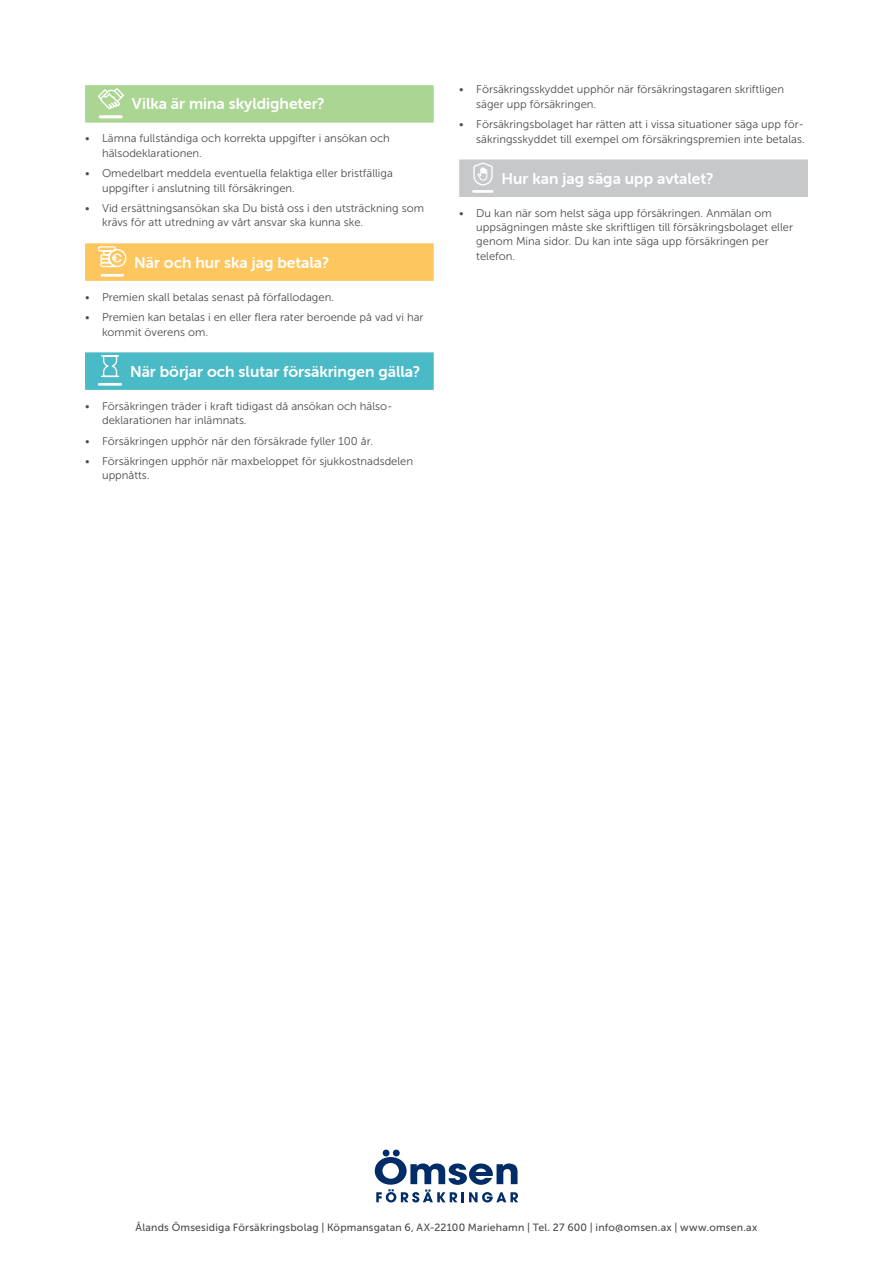
<style>
.page{position:relative;width:893px;height:1263px;background:#fff}
.page>*{position:absolute;margin:0;border:0;box-sizing:border-box;transform-origin:0 0}
.A__Blå_2_Försäkringe{font:15.75px "Museo Sans Rounded 700";color:#fff}
.A__Grön_2__Skyldighe{font:15.75px "Museo Sans Rounded 700";color:#fff}
.A__Grå__Säga_upp_för{font:15.75px "Museo Sans Rounded 700";color:#fff}
.A__Gul__Betalning{font:15.75px "Museo Sans Rounded 700";color:#fff}
.Bröd_uppräkning{font:11.25px/14.2px "Museo Sans 300";color:#4b4c4d}
.Titel{font:10.5px "Museo Sans 500";letter-spacing:.02em;color:#4b4c4d}
</style>
<div class="page">
<div style="left:85px;top:85px;width:349px;height:38px;background:#abd593"></div>
<div style="left:85px;top:243px;width:349px;height:38px;background:#fec65f"></div>
<div style="left:85px;top:352px;width:349px;height:38px;background:#4abac7"></div>
<hr style="left:100px;top:115px;width:21px;height:3px;background:#fff">
<svg style="left:98px;top:88px;width:26px;height:21px"></svg>
<hr style="left:102px;top:274px;width:21px;height:3px;background:#fff">
<svg style="left:97px;top:246px;width:30px;height:22px"></svg>
<hr style="left:99px;top:383px;width:22px;height:3px;background:#fff">
<svg style="left:101px;top:355px;width:19px;height:23px"></svg>
<div style="left:459px;top:159px;width:349px;height:38px;background:#c7c8ca"></div>
<hr style="left:473px;top:190px;width:19px;height:3px;background:#fff">
<svg style="left:473px;top:162px;width:20px;height:24px"></svg>
<div style="left:383px;top:1149px;width:6px;height:7px;background:#002d67;border-radius:50%"></div>
<div style="left:393px;top:1149px;width:7px;height:7px;background:#002d67;border-radius:50%"></div>
<svg style="left:375px;top:1157px;width:143px;height:45px"></svg>
<h2 class="A__Grön_2__Skyldighe" style="left:132px;top:95px;width:194px">Vilka är mina skyldigheter?</h2>
<p class="Bröd_uppräkning" style="left:102px;top:132px;width:289px;text-indent:-17px">• Lämna fullständiga och korrekta uppgifter i ansökan och hälsodeklarationen.</p>
<p class="Bröd_uppräkning" style="left:102px;top:166px;width:292px;text-indent:-17px">• Omedelbart meddela eventuella felaktiga eller bristfälliga uppgifter i anslutning till försäkringen.</p>
<p class="Bröd_uppräkning" style="left:102px;top:201px;width:324px;text-indent:-17px">• Vid ersättningsansökan ska Du bistå oss i den utsträckning som krävs för att utredning av vårt ansvar ska kunna ske.</p>
<h2 class="A__Gul__Betalning" style="left:134px;top:253px;width:196px">När och hur ska jag betala?</h2>
<p class="Bröd_uppräkning" style="left:85px;top:290px;width:251px">• Premien skall betalas senast på förfallodagen.</p>
<p class="Bröd_uppräkning" style="left:102px;top:310px;width:323px;text-indent:-17px">• Premien kan betalas i en eller flera rater beroende på vad vi har kommit överens om.</p>
<h2 class="A__Blå_2_Försäkringe" style="left:130px;top:362px;width:292px">När börjar och slutar försäkringen gälla?</h2>
<p class="Bröd_uppräkning" style="left:102px;top:399px;width:292px;text-indent:-17px">• Försäkringen träder i kraft tidigast då ansökan och hälso&shy;deklarationen har inlämnats.</p>
<p class="Bröd_uppräkning" style="left:85px;top:434px;width:290px">• Försäkringen upphör när den försäkrade fyller 100 år.</p>
<p class="Bröd_uppräkning" style="left:102px;top:454px;width:313px;text-indent:-17px">• Försäkringen upphör när maxbeloppet för sjukkostnadsdelen uppnåtts.</p>
<p class="Bröd_uppräkning" style="left:476px;top:83px;width:309px;text-indent:-17px">• Försäkringsskyddet upphör när försäkringstagaren skriftligen säger upp försäkringen.</p>
<p class="Bröd_uppräkning" style="left:459px;top:117px;width:347px;text-align:right">• Försäkringsbolaget har rätten att i vissa situationer säga upp för&shy;säkringsskyddet till exempel om försäkringspremien inte betalas.</p>
<h2 class="A__Grå__Säga_upp_för" style="left:502px;top:170px;width:213px">Hur kan jag säga upp avtalet?</h2>
<p class="Bröd_uppräkning" style="left:476px;top:206px;width:318px;text-indent:-17px">• Du kan när som helst säga upp försäkringen. Anmälan om uppsägningen måste ske skriftligen till försäkringsbolaget eller genom Mina sidor. Du kan inte säga upp försäkringen per telefon.</p>
<p class="Titel" style="left:136px;top:1221px;width:623px">Ålands Ömsesidiga Försäkringsbolag | Köpmansgatan 6, AX-22100 Mariehamn | Tel. 27 600 | info@omsen.ax | www.omsen.ax</p>
</div>
